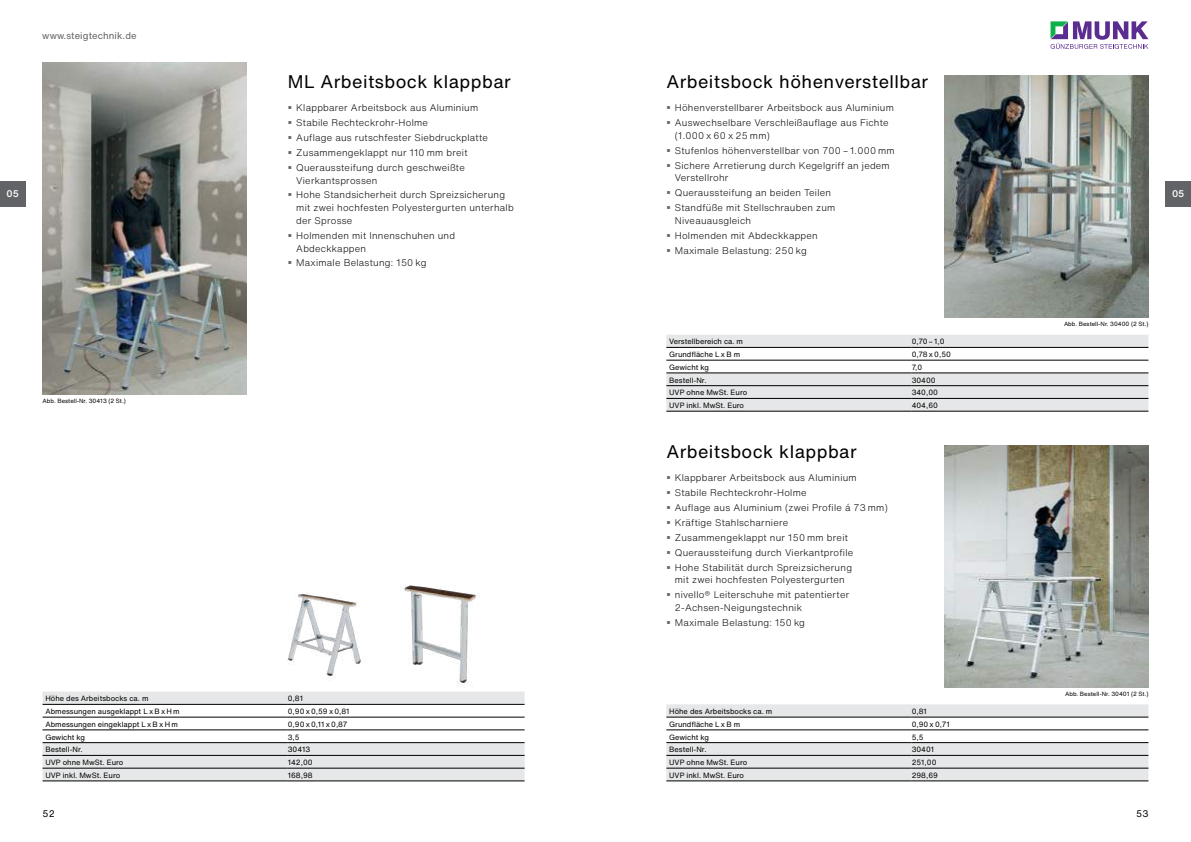
<style>
.page{position:relative;width:1191px;height:842px;background:#fff}
.page>*{position:absolute;margin:0;border:0;box-sizing:border-box;transform-origin:0 0}
.t1{font:18px "Helvetica Now Text";letter-spacing:.025em;color:#000}
.t2{font:300 9.5px/14.9px "Helvetica Now Text";letter-spacing:.025em;color:#000}
.t3{font:9.5px "Helvetica Now Text";letter-spacing:.01em;color:#626366}
.t4{font:9.5px "Helvetica Now Text";color:#000}
.t5{font:500 9.5px "Helvetica Now Text";color:#fff}
.t6{font:7.5px "Helvetica Now Text";color:#000}
.t7{font:6px "Helvetica Now Text";color:#000}
</style>
<div class="page">
<img style="left:43px;top:62px;width:204px;height:332px">
<img style="left:287px;top:585px;width:193px;height:101px">
<img style="left:944px;top:75px;width:204px;height:242px">
<img style="left:944px;top:445px;width:204px;height:242px">
<svg style="left:43px;top:692px;width:481px;height:89px;fill:#e6e7e8"></svg>
<hr style="left:43px;top:704px;width:245px;height:1px;background:#000">
<hr style="left:288px;top:704px;width:236px;height:1px;background:#000">
<hr style="left:43px;top:717px;width:245px;height:1px;background:#000">
<hr style="left:288px;top:717px;width:236px;height:1px;background:#000">
<hr style="left:43px;top:730px;width:245px;height:1px;background:#000">
<hr style="left:288px;top:730px;width:236px;height:1px;background:#000">
<hr style="left:43px;top:742px;width:245px;height:1px;background:#000">
<hr style="left:288px;top:742px;width:236px;height:1px;background:#000">
<hr style="left:43px;top:755px;width:245px;height:1px;background:#000">
<hr style="left:288px;top:755px;width:236px;height:1px;background:#000">
<hr style="left:43px;top:768px;width:245px;height:1px;background:#000">
<hr style="left:288px;top:768px;width:236px;height:1px;background:#000">
<hr style="left:43px;top:781px;width:245px;height:1px;background:#000">
<hr style="left:288px;top:781px;width:236px;height:1px;background:#000">
<svg style="left:666px;top:335px;width:482px;height:76px"></svg>
<hr style="left:666px;top:347px;width:245px;height:1px;background:#000">
<hr style="left:911px;top:347px;width:237px;height:1px;background:#000">
<hr style="left:666px;top:360px;width:245px;height:1px;background:#000">
<hr style="left:911px;top:360px;width:237px;height:1px;background:#000">
<hr style="left:666px;top:373px;width:245px;height:1px;background:#000">
<hr style="left:911px;top:373px;width:237px;height:1px;background:#000">
<hr style="left:666px;top:385px;width:245px;height:1px;background:#000">
<hr style="left:911px;top:385px;width:237px;height:1px;background:#000">
<hr style="left:666px;top:398px;width:245px;height:1px;background:#000">
<hr style="left:911px;top:398px;width:237px;height:1px;background:#000">
<hr style="left:666px;top:411px;width:245px;height:1px;background:#000">
<hr style="left:911px;top:411px;width:237px;height:1px;background:#000">
<svg style="left:666px;top:704px;width:482px;height:77px"></svg>
<hr style="left:666px;top:717px;width:245px;height:1px;background:#000">
<hr style="left:911px;top:717px;width:237px;height:1px;background:#000">
<hr style="left:666px;top:730px;width:245px;height:1px;background:#000">
<hr style="left:911px;top:730px;width:237px;height:1px;background:#000">
<hr style="left:666px;top:742px;width:245px;height:1px;background:#000">
<hr style="left:911px;top:742px;width:237px;height:1px;background:#000">
<hr style="left:666px;top:755px;width:245px;height:1px;background:#000">
<hr style="left:911px;top:755px;width:237px;height:1px;background:#000">
<hr style="left:666px;top:768px;width:245px;height:1px;background:#000">
<hr style="left:911px;top:768px;width:237px;height:1px;background:#000">
<hr style="left:666px;top:781px;width:245px;height:1px;background:#000">
<hr style="left:911px;top:781px;width:237px;height:1px;background:#000">
<div style="left:0;top:181px;width:26px;height:26px;background:#626366"></div>
<div style="left:1165px;top:181px;width:26px;height:26px;background:#626366"></div>
<svg style="left:1050px;top:21px;width:98px;height:28px"></svg>
<p class="t3" style="left:42px;top:29px;width:96px">www.steigtechnik.de</p>
<h1 class="t1" style="left:288px;top:68px;width:224px">ML Arbeitsbock klappbar</h1>
<h1 class="t1" style="left:666px;top:68px;width:263px">Arbeitsbock höhenverstellbar</h1>
<p class="t2" style="left:296px;top:100px;width:193px">Klappbarer Arbeitsbock aus Aluminium Stabile Rechteckrohr-Holme<br>Auflage aus rutschfester Siebdruckplatte Zusammengeklappt nur 110 mm breit Queraussteifung durch geschweißte</p>
<p class="t2" style="left:296px;top:172px;width:210px">Vierkantsprossen<br>Hohe Standsicherheit durch Spreizsicherung</p>
<p class="t2" style="left:296px;top:201px;width:219px;line-height:12.8px">mit zwei hochfesten Polyestergurten unterhalb der Sprosse</p>
<p class="t2" style="left:296px;top:229px;width:160px;line-height:12.8px">Holmenden mit Innenschuhen und<br>Abdeckkappen</p>
<p class="t2" style="left:296px;top:255px;width:132px">Maximale Belastung: 150 kg</p>
<p class="t2" style="left:675px;top:100px;width:221px">Höhenverstellbarer Arbeitsbock aus Aluminium<br>Auswechselbare Verschleißauflage aus Fichte</p>
<p class="t2" style="left:675px;top:128px;width:221px">(1.000 x 60 x 25 mm)<br>Stufenlos höhenverstellbar von 700 – 1.000 mm<br>Sichere Arretierung durch Kegelgriff an jedem</p>
<p class="t2" style="left:675px;top:170px;width:162px">Verstellrohr<br>Queraussteifung an beiden Teilen<br>Standfüße mit Stellschrauben zum</p>
<p class="t2" style="left:675px;top:213px;width:144px">Niveauausgleich<br>Holmenden mit Abdeckkappen<br>Maximale Belastung: 250 kg</p>
<p class="t5" style="left:7px;top:186px;width:14px">05</p>
<p class="t5" style="left:1172px;top:186px;width:14px">05</p>
<p class="t7" style="left:43px;top:396px;width:85px">Abb. Bestell-Nr. 30413 (2 St.)</p>
<p class="t6" style="left:45px;top:693px;width:105px">Höhe des Arbeitsbocks ca. m</p>
<p class="t6" style="left:288px;top:693px;width:17px">0,81</p>
<p class="t6" style="left:45px;top:706px;width:136px">Abmessungen ausgeklappt L x B x H m</p>
<p class="t6" style="left:288px;top:706px;width:63px">0,90 x 0,59 x 0,81</p>
<p class="t6" style="left:45px;top:718px;width:134px">Abmessungen eingeklappt L x B x H m</p>
<p class="t6" style="left:288px;top:718px;width:61px">0,90 x 0,11 x 0,87</p>
<p class="t6" style="left:45px;top:731px;width:41px">Gewicht kg</p>
<p class="t6" style="left:288px;top:731px;width:13px">3,5</p>
<p class="t6" style="left:45px;top:744px;width:39px">Bestell-Nr.</p>
<p class="t6" style="left:288px;top:744px;width:24px">30413</p>
<p class="t6" style="left:45px;top:757px;width:79px">UVP ohne MwSt. Euro</p>
<p class="t6" style="left:288px;top:757px;width:26px">142,00</p>
<p class="t6" style="left:45px;top:769px;width:76px">UVP inkl. MwSt. Euro</p>
<p class="t6" style="left:288px;top:769px;width:26px">168,98</p>
<p class="t6" style="left:669px;top:336px;width:75px">Verstellbereich ca. m</p>
<p class="t6" style="left:911px;top:336px;width:34px">0,70 – 1,0</p>
<p class="t6" style="left:669px;top:349px;width:73px">Grundfläche L x B m</p>
<p class="t6" style="left:911px;top:349px;width:41px">0,78 x 0,50</p>
<p class="t6" style="left:669px;top:361px;width:41px">Gewicht kg</p>
<p class="t6" style="left:911px;top:361px;width:12px">7,0</p>
<p class="t6" style="left:669px;top:374px;width:39px">Bestell-Nr.</p>
<p class="t6" style="left:911px;top:374px;width:26px">30400</p>
<p class="t6" style="left:669px;top:387px;width:79px">UVP ohne MwSt. Euro</p>
<p class="t6" style="left:911px;top:387px;width:28px">340,00</p>
<p class="t6" style="left:669px;top:400px;width:76px">UVP inkl. MwSt. Euro</p>
<p class="t6" style="left:911px;top:400px;width:28px">404,60</p>
<h1 class="t1" style="left:666px;top:438px;width:192px">Arbeitsbock klappbar</h1>
<p class="t2" style="left:675px;top:470px;width:214px">Klappbarer Arbeitsbock aus Aluminium Stabile Rechteckrohr-Holme<br>Auflage aus Aluminium (zwei Profile á 73 mm)<br>Kräftige Stahlscharniere<br>Zusammengeklappt nur 150 mm breit Queraussteifung durch Vierkantprofile<br>Hohe Stabilität durch Spreizsicherung</p>
<p class="t2" style="left:675px;top:572px;width:176px">mit zwei hochfesten Polyestergurten nivello® Leiterschuhe mit patentierter</p>
<p class="t2" style="left:675px;top:600px;width:132px">2-Achsen-Neigungstechnik<br>Maximale Belastung: 150 kg</p>
<p class="t6" style="left:669px;top:706px;width:105px">Höhe des Arbeitsbocks ca. m</p>
<p class="t6" style="left:911px;top:706px;width:17px">0,81</p>
<p class="t6" style="left:669px;top:718px;width:73px">Grundfläche L x B m</p>
<p class="t6" style="left:911px;top:718px;width:40px">0,90 x 0,71</p>
<p class="t6" style="left:669px;top:731px;width:41px">Gewicht kg</p>
<p class="t6" style="left:911px;top:731px;width:13px">5,5</p>
<p class="t6" style="left:669px;top:744px;width:39px">Bestell-Nr.</p>
<p class="t6" style="left:911px;top:744px;width:24px">30401</p>
<p class="t6" style="left:669px;top:757px;width:79px">UVP ohne MwSt. Euro</p>
<p class="t6" style="left:911px;top:757px;width:26px">251,00</p>
<p class="t6" style="left:669px;top:769px;width:76px">UVP inkl. MwSt. Euro</p>
<p class="t6" style="left:911px;top:769px;width:28px">298,69</p>
<p class="t7" style="left:1064px;top:319px;width:86px">Abb. Bestell-Nr. 30400 (2 St.)</p>
<p class="t7" style="left:1065px;top:689px;width:85px">Abb. Bestell-Nr. 30401 (2 St.)</p>
<p class="t4" style="left:43px;top:807px;width:14px">52</p>
<p class="t4" style="left:1136px;top:807px;width:14px">53</p>
</div>
